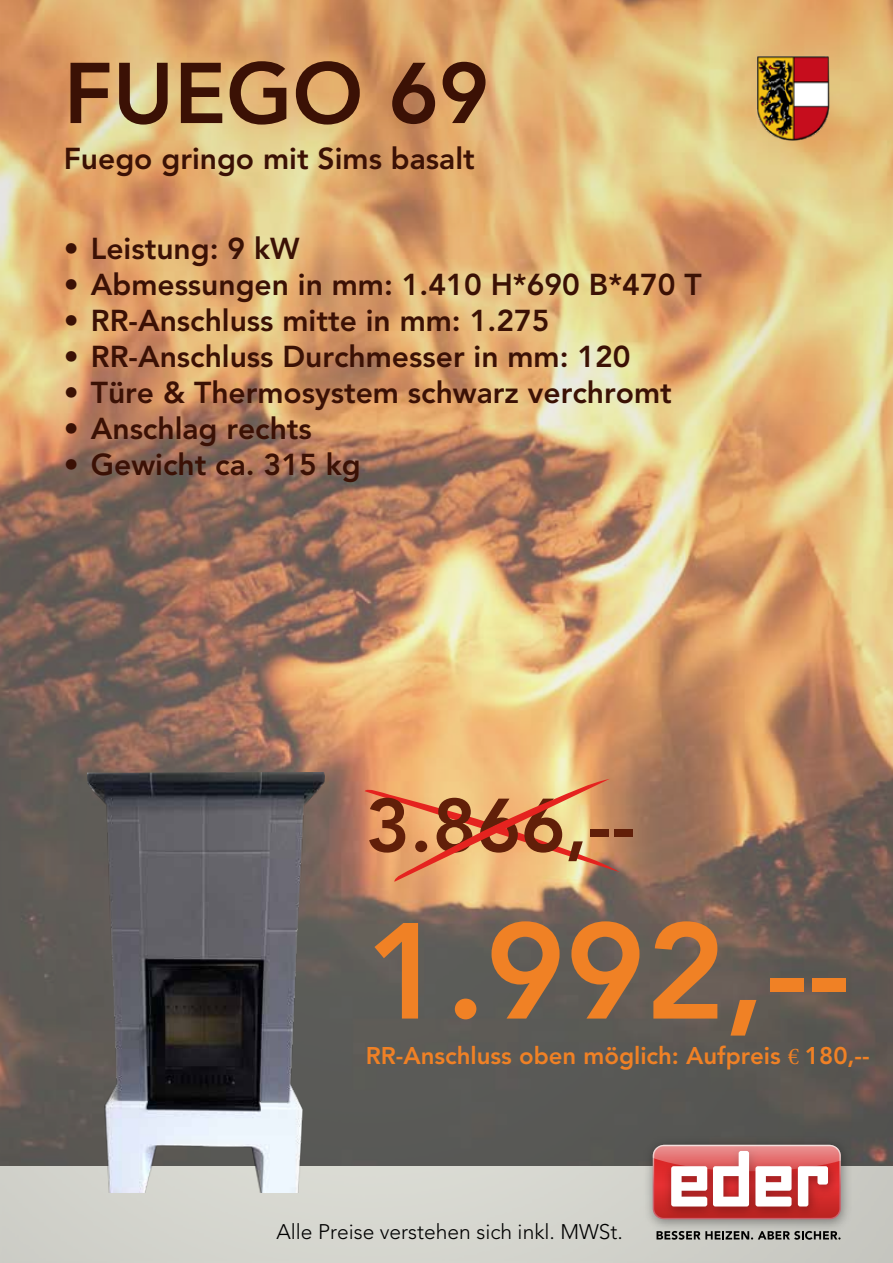
<style>
.page{position:relative;width:893px;height:1263px;background:#fff}
.page>*{position:absolute;margin:0;border:0;box-sizing:border-box;transform-origin:0 0}
.t1{font:800 135px "Avenir";color:#f08125}
.t2{font:800 85.2px "Avenir";color:#3b1105}
.t3{font:800 75px "Avenir";color:#611f09}
.t4{font:800 30px "Avenir";color:#3b1105}
.t5{font:800 24px "Avenir";color:#f08125}
.t6{font:300 21px "Avenir";color:#000}
.s1{font-family:"Minion Pro";font-weight:400}
</style>
<div class="page">
<img style="left:0;top:1165px;width:893px;height:98px">
<img style="left:0;top:0;width:893px;height:1165px">
<svg style="left:365px;top:779px;width:255px;height:103px;background:#e8a66f"></svg>
<svg style="left:656px;top:1237px;width:184px;height:3px"></svg>
<img style="left:640px;top:1132px;width:217px;height:105px">
<img style="left:658px;top:1139px;width:186px;height:84px">
<svg style="left:653px;top:1145px;width:188px;height:74px"></svg>
<img style="left:756px;top:55px;width:74px;height:85px">
<img style="left:88px;top:773px;width:236px;height:420px">
<h2 class="t2" style="left:64px;top:43px;width:427px">FUEGO 69</h2>
<p class="t4" style="left:64px;top:141px;width:413px">Fuego gringo mit Sims basalt</p>
<p class="t4" style="left:64px;top:231px;width:237px">• Leistung: 9 kW</p>
<p class="t4" style="left:64px;top:267px;width:639px">• Abmessungen in mm: 1.410 H*690 B*470 T</p>
<p class="t4" style="left:64px;top:303px;width:487px">• RR-Anschluss mitte in mm: 1.275</p>
<p class="t4" style="left:64px;top:339px;width:568px">• RR-Anschluss Durchmesser in mm: 120</p>
<p class="t4" style="left:64px;top:375px;width:610px">• Türe &amp; Thermosystem schwarz verchromt</p>
<p class="t4" style="left:64px;top:411px;width:250px">• Anschlag rechts</p>
<p class="t4" style="left:64px;top:447px;width:298px">• Gewicht ca. 315 kg</p>
<h3 class="t3" style="left:366px;top:781px;width:271px">3.866,--</h3>
<h1 class="t1" style="left:366px;top:892px;width:486px">1.992,--</h1>
<p class="t5" style="left:366px;top:1041px;width:506px">RR-Anschluss oben möglich: Aufpreis <span class="s1">€</span> 180,--</p>
<p class="t6" style="left:276px;top:1219px;width:348px">Alle Preise verstehen sich inkl. MWSt.</p>
</div>
